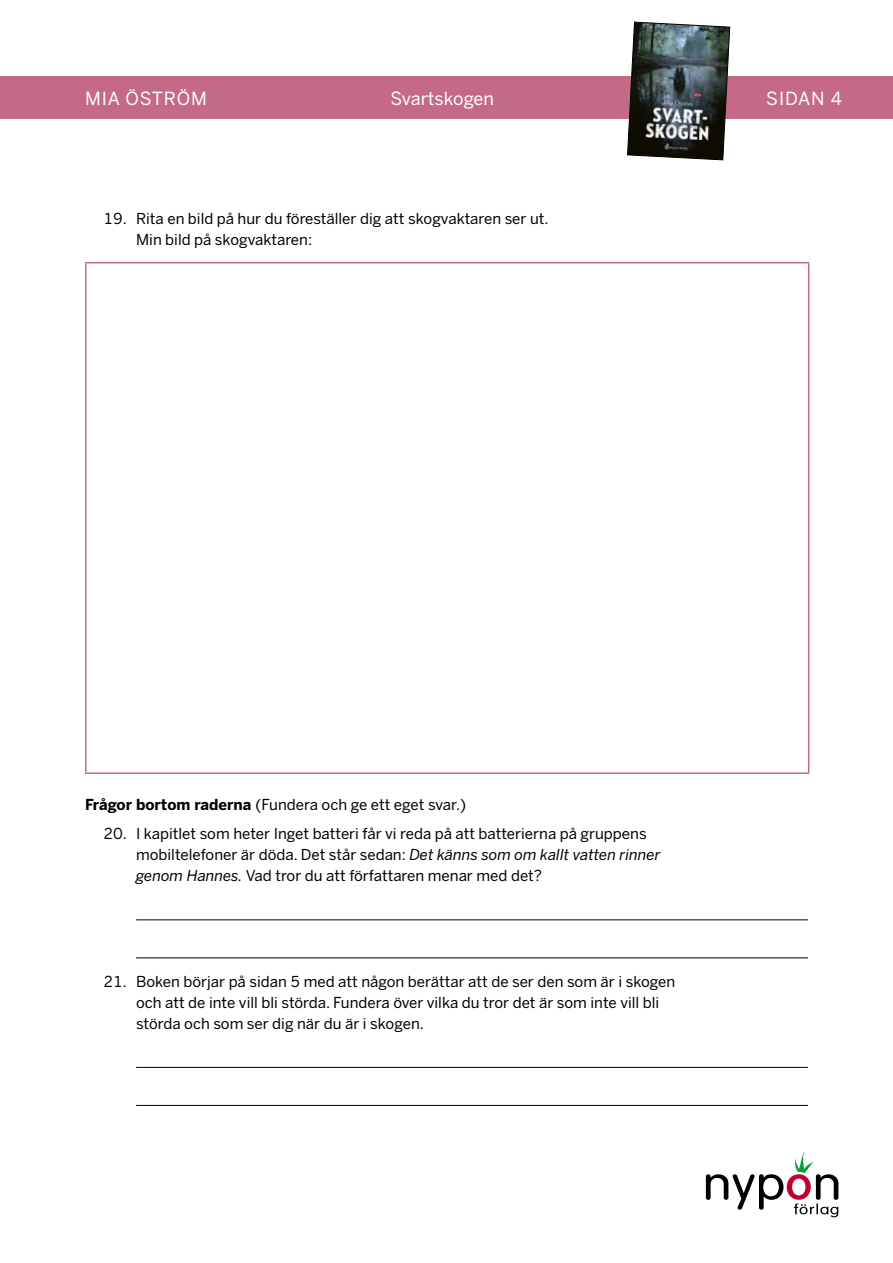
<style>
.page{position:relative;width:893px;height:1263px;background:#fff}
.page>*{position:absolute;margin:0;border:0;box-sizing:border-box;transform-origin:0 0}
.t1{font:18px "Benton Sans";letter-spacing:.005em;color:#fff}
.t2{font:18px "Benton Sans";letter-spacing:.05em;color:#fff}
.t3{font:15px/21px "Benton Sans";color:#000}
.s1{font-weight:700}
.s2{font-style:italic}
</style>
<div class="page">
<svg style="left:706px;top:1152px;width:132px;height:65px"></svg>
<div style="left:0;top:77px;width:893px;height:42px;background:#c46a87"></div>
<svg style="left:627px;top:21px;width:103px;height:140px"></svg>
<hr style="left:136px;top:919px;width:672px;height:1px;background:#000">
<hr style="left:136px;top:957px;width:672px;height:1px;background:#000">
<hr style="left:136px;top:1067px;width:672px;height:1px;background:#000">
<hr style="left:136px;top:1105px;width:672px;height:1px;background:#000">
<hr style="left:85px;top:262px;width:724px;height:1px;background:#c46a87">
<hr style="left:85px;top:263px;width:2px;height:509px;background:#c46a87">
<hr style="left:808px;top:263px;width:1px;height:509px;background:#c46a87">
<hr style="left:85px;top:772px;width:724px;height:2px;background:#c46a87">
<p class="t2" style="left:85px;top:87px;width:123px">MIA ÖSTRÖM</p>
<p class="t1" style="left:390px;top:87px;width:105px">Svartskogen</p>
<p class="t1" style="left:766px;top:87px;width:77px">SIDAN 4</p>
<p class="t3" style="left:136px;top:209px;width:414px;text-indent:-33px">19. Rita en bild på hur du föreställer dig att skogvaktaren ser ut.<br>Min bild på skogvaktaren:</p>
<p class="t3" style="left:85px;top:794px;width:383px"><span class="s1">Frågor bortom raderna</span> (Fundera och ge ett eget svar.)</p>
<p class="t3" style="left:136px;top:823px;width:526px;text-indent:-33px">20. I kapitlet som heter Inget batteri får vi reda på att batterierna på gruppens mobiltelefoner är döda. Det står sedan: <span class="s2">Det känns som om kallt vatten rinner genom Hannes.</span> Vad tror du att författaren menar med det?</p>
<p class="t3" style="left:136px;top:971px;width:541px;text-indent:-33px">21. Boken börjar på sidan 5 med att någon berättar att de ser den som är i skogen och att de inte vill bli störda. Fundera över vilka du tror det är som inte vill bli störda och som ser dig när du är i skogen.</p>
</div>
